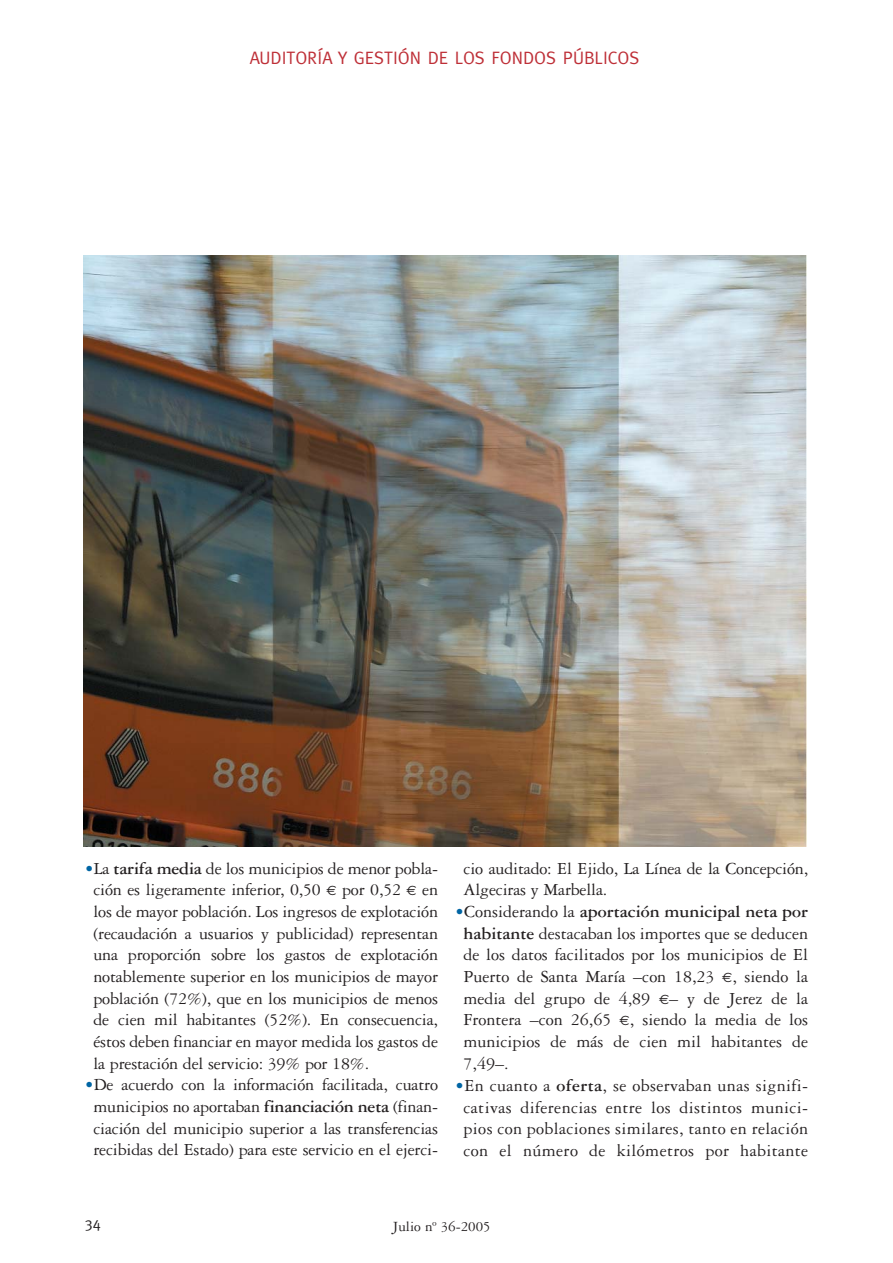
<style>
.page{position:relative;width:893px;height:1263px;background:#fff}
.page>*{position:absolute;margin:0;border:0;box-sizing:border-box;transform-origin:0 0}
.t1{font:18px/21.8px "Garamond Three";letter-spacing:-.01em;color:#231f20;text-align:justify}
.t2{font:18px/21.9px "Garamond Three";letter-spacing:.02em;color:#231f20;text-align:center}
.t3{font:18px "Meta";color:#be2f37}
.t4{font:15px "Garamond Three";color:#231f20}
.t5{font:15px "Meta";color:#231f20}
.s1{color:#0065a4}
.s2{font-weight:700}
.s3{font-family:"Euro Sans";font-size:13.5px}
</style>
<div class="page">
<img style="left:83px;top:255px;width:723px;height:592px">
<p class="t3" style="left:250px;top:51px;width:391px">AUDITORÍA Y GESTIÓN DE LOS FONDOS PÚBLICOS</p>
<p class="t1" style="left:93px;top:859px;width:346px;text-indent:-9px"><span class="s1">•</span>La <span class="s2">tarifa media</span> de los municipios de menor pobla&shy;ción es ligeramente inferior, 0,50 <span class="s3">€</span> por 0,52 <span class="s3">€</span> en los de mayor población. Los ingresos de explotación (recaudación a usuarios y publicidad) representan una proporción sobre los gastos de explotación notablemente superior en los municipios de mayor población (72%), que en los municipios de menos de cien mil habitantes (52%). En consecuencia, éstos deben financiar en mayor medida los gastos de la prestación del servicio: 39% por 18%.</p>
<p class="t1" style="left:85px;top:1076px;width:354px;text-align:center"><span class="s1">•</span>De acuerdo con la información facilitada, cuatro municipios no aportaban <span class="s2">financiación neta</span> (finan&shy;ciación del municipio superior a las transferencias recibidas del Estado) para este servicio en el ejerci-</p>
<p class="t1" style="left:463px;top:859px;width:346px">cio auditado: El Ejido, La Línea de la Concepción,<br>Algeciras y Marbella.</p>
<p class="t1" style="left:463px;top:902px;width:346px;text-indent:-9px"><span class="s1">•</span>Considerando la <span class="s2">aportación municipal neta por habitante</span> destacaban los importes que se deducen de los datos facilitados por los municipios de El Puerto de Santa María –con 18,23 <span class="s3">€</span>, siendo la media del grupo de 4,89 <span class="s3">€</span>– y de Jerez de la Frontera –con 26,65 <span class="s3">€</span>, siendo la media de los municipios de más de cien mil habitantes de 7,49–.</p>
<p class="t2" style="left:455px;top:1076px;width:354px"><span class="s1">•</span>En cuanto a <span class="s2">oferta</span>, se observaban unas signifi&shy;cativas diferencias entre los distintos munici&shy;pios con poblaciones similares, tanto en relación con el número de kilómetros por habitante</p>
<p class="t5" style="left:85px;top:1218px;width:18px">34</p>
<p class="t4" style="left:392px;top:1221px;width:100px">Julio nº 36-2005</p>
</div>
